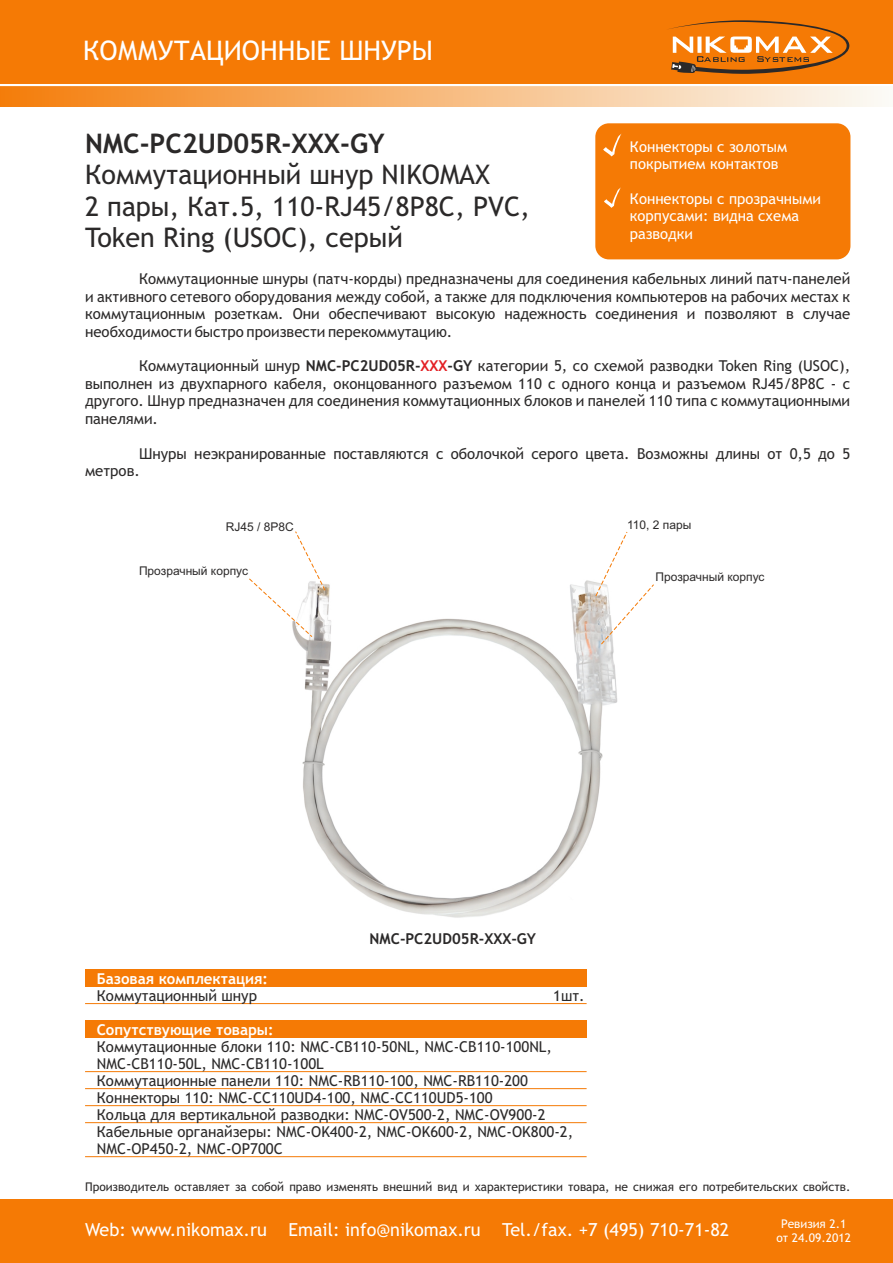
<style>
.page{position:relative;width:893px;height:1263px;background:#fff}
.page>*{position:absolute;margin:0;border:0;box-sizing:border-box;transform-origin:0 0}
.t1{font:27px/31.3px "Trebuchet MS";color:#2b2929}
.t2{font:700 27px "Trebuchet MS";color:#2b2929}
.t3{font:27px "Trebuchet MS";color:#fff}
.t4{font:18px "Trebuchet MS";color:#fff}
.t5{font:15px/17.4px "Trebuchet MS";color:#2b2929}
.t6{font:700 15px "Trebuchet MS";color:#fff}
.t7{font:700 15px "Trebuchet MS";color:#2b2929}
.t8{font:14.85px/17.2px "Trebuchet MS";color:#fff}
.t9{font:12px "Trebuchet MS";color:#2b2929}
.t10{font:12px "Arial";color:#2b2929}
.t11{font:12px/14px "Trebuchet MS";color:#fff;text-align:center}
.s1{font-weight:700}
.s2{font-weight:700;color:#e31f24}
</style>
<div class="page">
<img style="left:295px;top:580px;width:323px;height:338px">
<div style="left:595px;top:123px;width:255px;height:136px;background:#f57a05;border-radius:14px"></div>
<div style="left:0;top:0;width:893px;height:85px;background:#f57a05"></div>
<div style="left:0;top:85px;width:893px;height:21px;background:linear-gradient(to right,#f47d09,#fbfbf8)"></div>
<div style="left:0;top:1199px;width:893px;height:64px;background:#f57a05"></div>
<svg style="left:669px;top:20px;width:180px;height:54px"></svg>
<hr style="left:85px;top:1003px;width:502px;height:1px;background:#f57a05">
<div style="left:85px;top:969px;width:502px;height:17px;background:#f57a05"></div>
<svg style="left:604px;top:187px;width:17px;height:21px"></svg>
<svg style="left:603px;top:134px;width:19px;height:22px"></svg>
<hr style="left:0;top:84px;width:893px;height:2px;background:#fff">
<div style="left:85px;top:1020px;width:502px;height:17px;background:#f57a05"></div>
<hr style="left:85px;top:1071px;width:502px;height:1px;background:#f57a05">
<hr style="left:85px;top:1088px;width:502px;height:1px;background:#f57a05">
<svg style="left:595px;top:531px;width:59px;height:114px"></svg>
<hr style="left:85px;top:1105px;width:502px;height:1px;background:#f57a05">
<hr style="left:85px;top:1122px;width:502px;height:1px;background:#f57a05">
<hr style="left:85px;top:1156px;width:502px;height:1px;background:#f57a05">
<svg style="left:249px;top:531px;width:77px;height:106px"></svg>
<h1 class="t3" style="left:83px;top:40px;width:351px">КОММУТАЦИОННЫЕ ШНУРЫ</h1>
<h1 class="t2" style="left:85px;top:133px;width:301px">NMC-PC2UD05R-XXX-GY</h1>
<h1 class="t1" style="left:85px;top:161px;width:447px">Коммутационный шнур NIKOMAX<br>2 пары, Кат.5, 110-RJ45/8P8C, PVC,<br>Token Ring (USOC), серый</h1>
<p class="t5" style="left:85px;top:272px;width:767px;text-align:justify;text-indent:54px">Коммутационные шнуры (патч-корды) предназначены для соединения кабельных линий патч-панелей и активного сетевого оборудования между собой, а также для подключения компьютеров на рабочих местах к коммутационным розеткам. Они обеспечивают высокую надежность соединения и позволяют в случае необходимости быстро произвести перекоммутацию.</p>
<p class="t8" style="left:630px;top:140px;width:159px">Коннекторы с золотым покрытием контактов</p>
<p class="t8" style="left:630px;top:191px;width:193px">Коннекторы с прозрачными корпусами: видна схема разводки</p>
<p class="t5" style="left:85px;top:359px;width:767px;text-align:justify;text-indent:54px">Коммутационный шнур <span class="s1">NMC-PC2UD05R-</span><span class="s2">XXX</span><span class="s1">-GY</span> категории 5, со схемой разводки Token Ring (USOC), выполнен из двухпарного кабеля, оконцованного разъемом 110 с одного конца и разъемом RJ45/8P8C - с другого. Шнур предназначен для соединения коммутационных блоков и панелей 110 типа с коммутационными панелями.</p>
<p class="t5" style="left:85px;top:446px;width:767px;text-indent:54px">Шнуры неэкранированные поставляются с оболочкой серого цвета. Возможны длины от 0,5 до 5 метров.</p>
<p class="t10" style="left:226px;top:522px;width:70px">RJ45 / 8P8C</p>
<p class="t10" style="left:139px;top:566px;width:111px">Прозрачный корпус</p>
<p class="t10" style="left:627px;top:520px;width:66px">110, 2 пары</p>
<p class="t10" style="left:655px;top:572px;width:111px">Прозрачный корпус</p>
<p class="t6" style="left:97px;top:972px;width:173px">Базовая комплектация:</p>
<p class="t7" style="left:370px;top:933px;width:168px">NMC-PC2UD05R-XXX-GY</p>
<p class="t5" style="left:97px;top:988px;width:162px">Коммутационный шнур</p>
<p class="t5" style="left:553px;top:988px;width:33px">1шт.</p>
<p class="t6" style="left:97px;top:1023px;width:178px">Сопутствующие товары:</p>
<p class="t5" style="left:97px;top:1039px;width:457px;line-height:17px">Коммутационные блоки 110: NMC-CB110-50NL, NMC-CB110-100NL,<br>NMC-CB110-50L, NMC-CB110-100L<br>Коммутационные панели 110: NMC-RB110-100, NMC-RB110-200</p>
<p class="t5" style="left:97px;top:1090px;width:478px">Коннекторы 110: NMC-CC110UD4-100, NMC-CC110UD5-100<br>Кольца для вертикальной разводки: NMC-OV500-2, NMC-OV900-2<br>Кабельные органайзеры: NMC-OK400-2, NMC-OK600-2, NMC-OK800-2, NMC-OP450-2, NMC-OP700C</p>
<p class="t9" style="left:85px;top:1182px;width:767px">Производитель оставляет за собой право изменять внешний вид и характеристики товара, не снижая его потребительских свойств.</p>
<p class="t4" style="left:85px;top:1223px;width:646px">Web: www.nikomax.ru Email: info@nikomax.ru Tel./fax. +7 (495) 710-71-82</p>
<p class="t11" style="left:776px;top:1217px;width:76px">Ревизия 2.1 от 24.09.2012</p>
</div>
